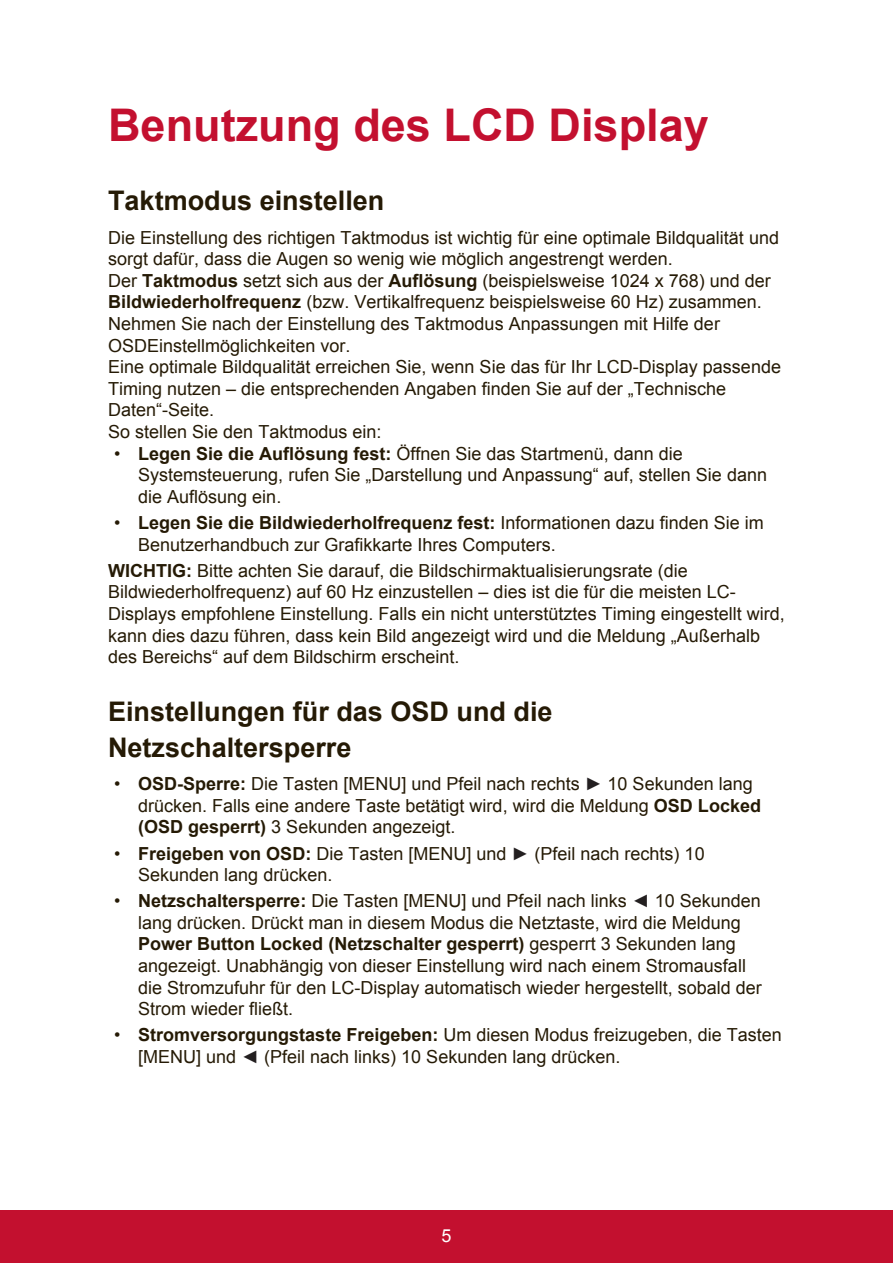
<style>
.page{position:relative;width:893px;height:1263px;background:#fff}
.page>*{position:absolute;margin:0;border:0;box-sizing:border-box;transform-origin:0 0}
.t1{font:700 45px "Arial";color:#c3102f}
.t2{font:700 27px/35.8px "Arial";color:#251a05}
.t3{font:18px/21.6px "Arial";color:#251a05}
.t4{font:18px "Arial";color:#fff}
.s1{font-weight:700}
.s2{color:#231f20}
</style>
<div class="page">
<div style="left:0;top:1210px;width:892px;height:53px;background:#c3102f"></div>
<h1 class="t1" style="left:108px;top:95px;width:602px">Benutzung des LCD Display</h1>
<h2 class="t2" style="left:108px;top:183px;width:278px">Taktmodus einstellen</h2>
<p class="t3" style="left:108px;top:227px;width:674px">Die Einstellung des richtigen Taktmodus ist wichtig für eine optimale Bildqualität und sorgt dafür, dass die Augen so wenig wie möglich angestrengt werden.<br>Der <span class="s1">Taktmodus</span> setzt sich aus der <span class="s1">Auflösung</span> (beispielsweise 1024 x 768) und der <span class="s1">Bildwiederholfrequenz</span> (bzw. Vertikalfrequenz beispielsweise 60 Hz) zusammen.<br>Nehmen Sie nach der Einstellung des Taktmodus Anpassungen mit Hilfe der OSDEinstellmöglichkeiten vor.<br>Eine optimale Bildqualität erreichen Sie, wenn Sie das für Ihr LCD-Display passende Timing nutzen – die entsprechenden Angaben finden Sie auf der „Technische Daten“-Seite.<br>So stellen Sie den Taktmodus ein:</p>
<p class="t3" style="left:138px;top:443px;width:630px;text-indent:-24px">• <span class="s1">Legen Sie die Auflösung fest:</span> Öffnen Sie das Startmenü, dann die<br>Systemsteuerung, rufen Sie „Darstellung und Anpassung“ auf, stellen Sie dann die Auflösung ein.</p>
<p class="t3" style="left:138px;top:512px;width:627px;text-indent:-24px">• <span class="s1">Legen Sie die Bildwiederholfrequenz fest:</span> Informationen dazu finden Sie im<br>Benutzerhandbuch zur Grafikkarte Ihres Computers.</p>
<p class="t3" style="left:108px;top:560px;width:678px"><span class="s1">WICHTIG:</span> Bitte achten Sie darauf, die Bildschirmaktualisierungsrate (die Bildwiederholfrequenz) auf 60 Hz einzustellen – dies ist die für die meisten LC-Displays empfohlene Einstellung. Falls ein nicht unterstütztes Timing eingestellt wird, kann dies dazu führen, dass kein Bild angezeigt wird und die Meldung „Außerhalb des Bereichs“ auf dem Bildschirm erscheint.</p>
<h2 class="t2" style="left:108px;top:694px;width:446px">Einstellungen für das OSD und die<br>Netzschaltersperre</h2>
<p class="t3" style="left:138px;top:773px;width:624px;text-indent:-24px">• <span class="s1">OSD-Sperre:</span> Die Tasten [MENU] und Pfeil nach rechts <span class="s2">►</span> 10 Sekunden lang drücken. Falls eine andere Taste betätigt wird, wird die Meldung <span class="s1">OSD Locked (OSD gesperrt)</span> 3 Sekunden angezeigt.</p>
<p class="t3" style="left:138px;top:842px;width:567px;text-indent:-24px">• <span class="s1">Freigeben von OSD:</span> Die Tasten [MENU] und <span class="s2">►</span> (Pfeil nach rechts) 10<br>Sekunden lang drücken.</p>
<p class="t3" style="left:138px;top:890px;width:625px;text-indent:-24px">• <span class="s1">Netzschaltersperre:</span> Die Tasten [MENU] und Pfeil nach links <span class="s2">◄</span> 10 Sekunden lang drücken. Drückt man in diesem Modus die Netztaste, wird die Meldung <span class="s1">Power Button Locked (Netzschalter gesperrt)</span> gesperrt 3 Sekunden lang angezeigt. Unabhängig von dieser Einstellung wird nach einem Stromausfall die Stromzufuhr für den LC-Display automatisch wieder hergestellt, sobald der Strom wieder fließt.</p>
<p class="t3" style="left:138px;top:1024px;width:645px;text-indent:-24px">• <span class="s1">Stromversorgungstaste Freigeben:</span> Um diesen Modus freizugeben, die Tasten [MENU] und <span class="s2">◄</span> (Pfeil nach links) 10 Sekunden lang drücken.</p>
<p class="t4" style="left:441px;top:1223px;width:12px">5</p>
</div>
